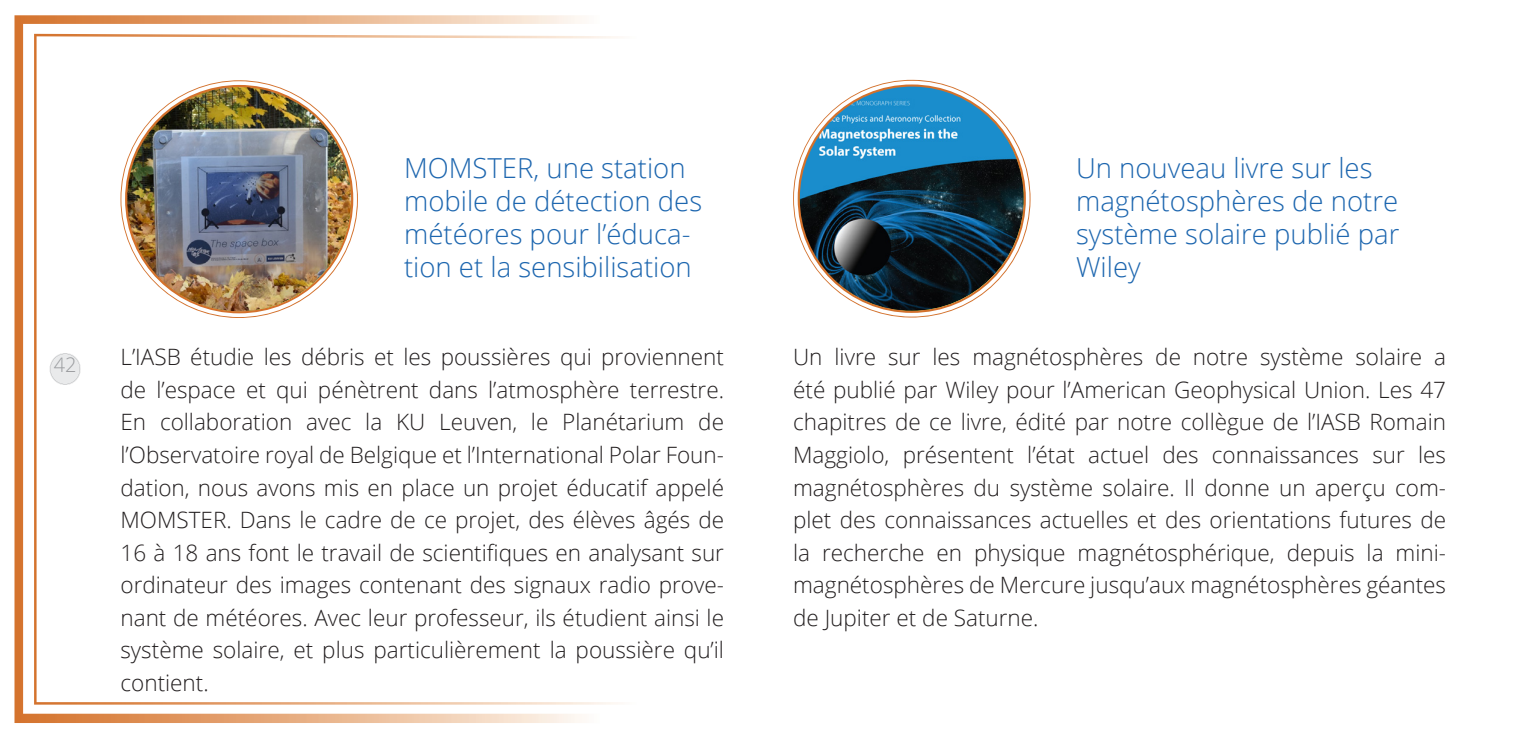
<style>
.page{position:relative;width:1517px;height:738px;background:#fff}
.page>*{position:absolute;margin:0;border:0;box-sizing:border-box;transform-origin:0 0}
.t1{font:300 27.5px/33px "Open Sans";color:#1d66af}
.t2{font:300 22.5px/32.5px "Open Sans";color:#231f20;text-align:justify}
.t3{font:300 20px "Open Sans";color:#999b9e}
</style>
<div class="page">
<img style="left:14px;top:15px;width:592px;height:707px">
<img style="left:34px;top:34px;width:584px;height:670px">
<svg style="left:50px;top:352px;width:31px;height:33px"></svg>
<svg style="left:120px;top:79px;width:239px;height:240px"></svg>
<img style="left:125px;top:85px;width:228px;height:228px">
<svg style="left:793px;top:79px;width:238px;height:239px"></svg>
<svg style="left:797px;top:84px;width:229px;height:229px"></svg>
<p class="t1" style="left:404px;top:151px;width:300px">MOMSTER, une station mobile de détection des météores pour l’éduca&shy;tion et la sensibilisation</p>
<p class="t1" style="left:1076px;top:151px;width:325px">Un nouveau livre sur les magnétosphères de notre système solaire publié par<br>Wiley</p>
<p class="t3" style="left:54px;top:351px;width:24px">42</p>
<p class="t2" style="left:793px;top:340px;width:654px">Un livre sur les magnétosphères de notre système solaire a été publié par Wiley pour l’American Geophysical Union. Les 47 chapitres de ce livre, édité par notre collègue de l’IASB Romain Maggiolo, présentent l’état actuel des connaissances sur les magnétosphères du système solaire. Il donne un aperçu com&shy;plet des connaissances actuelles et des orientations futures de la recherche en physique magnétosphérique, depuis la mini&shy;magnétosphères de Mercure jusqu’aux magnétosphères géantes de Jupiter et de Saturne.</p>
<p class="t2" style="left:120px;top:340px;width:605px">L’IASB étudie les débris et les poussières qui proviennent de l’espace et qui pénètrent dans l’atmosphère terrestre.<br>En collaboration avec la KU Leuven, le Planétarium de l’Observatoire royal de Belgique et l’International Polar Foun&shy;dation, nous avons mis en place un projet éducatif appelé MOMSTER. Dans le cadre de ce projet, des élèves âgés de 16 à 18 ans font le travail de scientifiques en analysant sur ordinateur des images contenant des signaux radio prove&shy;nant de météores. Avec leur professeur, ils étudient ainsi le système solaire, et plus particulièrement la poussière qu’il contient.</p>
</div>
